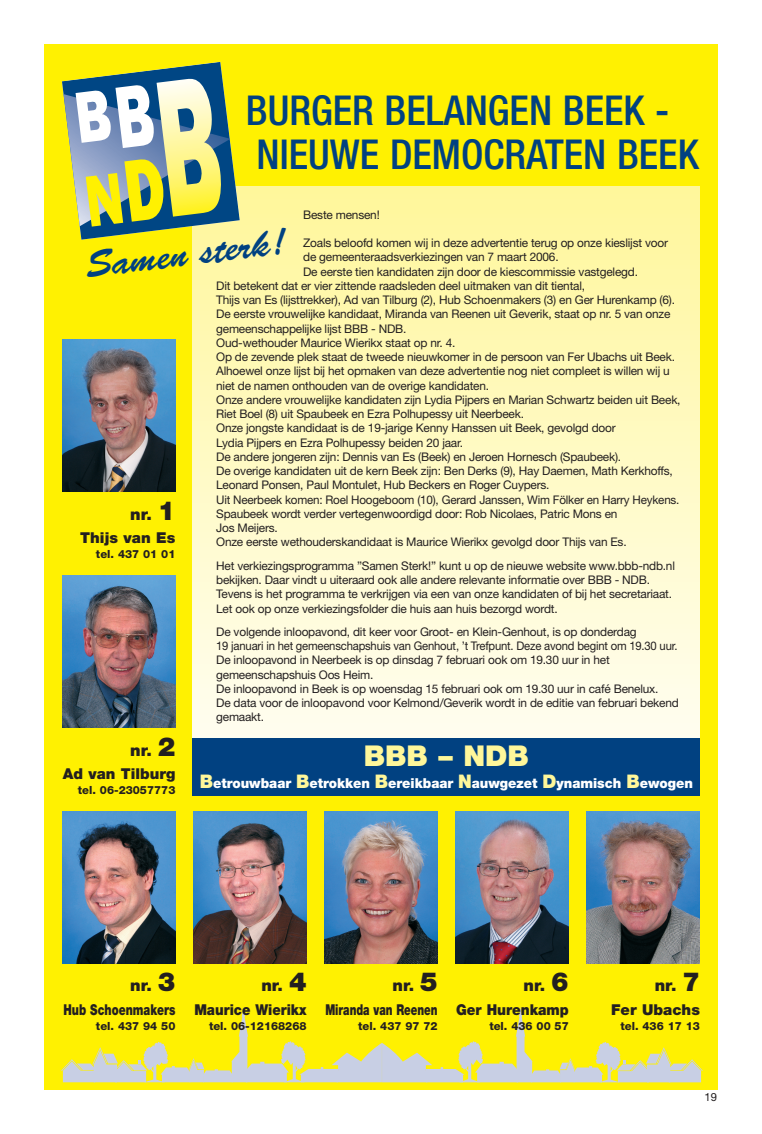
<style>
.page{position:relative;width:762px;height:1134px;background:#fff}
.page>*{position:absolute;margin:0;border:0;box-sizing:border-box;transform-origin:0 0}
.t1{font:500 condensed 41.25px/43.8px "Helvetica Neue";color:#014181}
.t2{font:37.5px "Brush Script";color:#014181}
.t3{font:900 28.75px "Helvetica Neue";color:#fff79a}
.t4{font:900 16.25px "Helvetica Neue";color:#231f20}
.t5{font:900 15px "Helvetica Neue";color:#231f20}
.t6{font:900 15px "Helvetica Neue";color:#231f20;scale:.7 1}
.t7{font:900 15px "Helvetica Neue";color:#231f20;scale:.74 1}
.t8{font:900 15px "Helvetica Neue";color:#231f20;scale:.89 1}
.t9{font:900 15px "Helvetica Neue";color:#231f20;scale:.92 1}
.t10{font:900 13.75px "Helvetica Neue";color:#fff;scale:.96 1}
.t11{font:11.88px/14.2px "Helvetica Neue";letter-spacing:-.015em;color:#231f20}
.t12{font:800 11.25px "Helvetica Neue";color:#231f20}
.t13{font:11.25px "Helvetica Neue";color:#231f20}
.s1{font-size:26.25px}
.s2{font-size:18.75px;color:#fff79a}
</style>
<div class="page">
<div style="left:44px;top:44px;width:674px;height:1046px;background:#fff101"></div>
<svg style="left:61px;top:1007px;width:642px;height:75px"></svg>
<img style="left:62px;top:339px;width:113px;height:153px">
<img style="left:62px;top:575px;width:113px;height:152px">
<img style="left:62px;top:811px;width:113px;height:152px">
<img style="left:193px;top:811px;width:113px;height:152px">
<img style="left:324px;top:811px;width:114px;height:152px">
<img style="left:455px;top:811px;width:114px;height:152px">
<img style="left:586px;top:811px;width:114px;height:152px">
<div style="left:193px;top:186px;width:507px;height:560px;background:linear-gradient(to bottom,#fff79a,#fffdf1)"></div>
<svg style="left:62px;top:62px;width:178px;height:178px"></svg>
<div style="left:193px;top:738px;width:507px;height:58px;background:#014181"></div>
<h1 class="t1" style="left:246px;top:92px;width:454px">BURGER BELANGEN BEEK -<br>NIEUWE DEMOCRATEN BEEK</h1>
<p class="t11" style="left:303px;top:208px;width:78px">Beste mensen!</p>
<p class="t11" style="left:303px;top:237px;width:366px">Zoals beloofd komen wij in deze advertentie terug op onze kieslijst voor</p>
<p class="t11" style="left:303px;top:251px;width:257px">de gemeenteraadsverkiezingen van 7 maart 2006.</p>
<p class="t11" style="left:303px;top:265px;width:336px">De eerste tien kandidaten zijn door de kiescommissie vastgelegd.</p>
<p class="t11" style="left:216px;top:280px;width:370px">Dit betekent dat er vier zittende raadsleden deel uitmaken van dit tiental,</p>
<p class="t11" style="left:216px;top:294px;width:460px">Thijs van Es (lijsttrekker), Ad van Tilburg (2), Hub Schoenmakers (3) en Ger Hurenkamp (6).</p>
<p class="t11" style="left:216px;top:308px;width:456px">De eerste vrouwelijke kandidaat, Miranda van Reenen uit Geverik, staat op nr. 5 van onze</p>
<p class="t11" style="left:216px;top:322px;width:192px">gemeenschappelijke lijst BBB - NDB.</p>
<p class="t11" style="left:216px;top:337px;width:241px">Oud-wethouder Maurice Wierikx staat op nr. 4.</p>
<p class="t11" style="left:216px;top:351px;width:460px">Op de zevende plek staat de tweede nieuwkomer in de persoon van Fer Ubachs uit Beek.</p>
<p class="t11" style="left:216px;top:365px;width:455px">Alhoewel onze lijst bij het opmaken van deze advertentie nog niet compleet is willen wij u</p>
<p class="t11" style="left:216px;top:379px;width:274px">niet de namen onthouden van de overige kandidaten.</p>
<p class="t11" style="left:216px;top:394px;width:466px">Onze andere vrouwelijke kandidaten zijn Lydia Pijpers en Marian Schwartz beiden uit Beek,</p>
<p class="t11" style="left:216px;top:408px;width:309px">Riet Boel (8) uit Spaubeek en Ezra Polhupessy uit Neerbeek.</p>
<p class="t11" style="left:216px;top:422px;width:401px">Onze jongste kandidaat is de 19-jarige Kenny Hanssen uit Beek, gevolgd door</p>
<p class="t11" style="left:216px;top:436px;width:248px">Lydia Pijpers en Ezra Polhupessy beiden 20 jaar.</p>
<p class="t11" style="left:216px;top:451px;width:406px">De andere jongeren zijn: Dennis van Es (Beek) en Jeroen Hornesch (Spaubeek).</p>
<p class="t11" style="left:216px;top:465px;width:458px">De overige kandidaten uit de kern Beek zijn: Ben Derks (9), Hay Daemen, Math Kerkhoffs,</p>
<p class="t11" style="left:216px;top:479px;width:335px">Leonard Ponsen, Paul Montulet, Hub Beckers en Roger Cuypers.</p>
<p class="t11" style="left:216px;top:493px;width:465px">Uit Neerbeek komen: Roel Hoogeboom (10), Gerard Janssen, Wim Fölker en Harry Heykens.</p>
<p class="t11" style="left:216px;top:508px;width:403px">Spaubeek wordt verder vertegenwoordigd door: Rob Nicolaes, Patric Mons en</p>
<p class="t11" style="left:216px;top:522px;width:63px">Jos Meijers.</p>
<p class="t11" style="left:216px;top:536px;width:412px">Onze eerste wethouderskandidaat is Maurice Wierikx gevolgd door Thijs van Es.</p>
<p class="t11" style="left:216px;top:560px;width:460px">Het verkiezingsprogramma ”Samen Sterk!” kunt u op de nieuwe website www.bbb-ndb.nl bekijken. Daar vindt u uiteraard ook alle andere relevante informatie over BBB - NDB.<br>Tevens is het programma te verkrijgen via een van onze kandidaten of bij het secretariaat.<br>Let ook op onze verkiezingsfolder die huis aan huis bezorgd wordt.</p>
<p class="t11" style="left:216px;top:626px;width:464px">De volgende inloopavond, dit keer voor Groot- en Klein-Genhout, is op donderdag<br>19 januari in het gemeenschapshuis van Genhout, ’t Trefpunt. Deze avond begint om 19.30 uur.<br>De inloopavond in Neerbeek is op dinsdag 7 februari ook om 19.30 uur in het gemeenschapshuis Oos Heim.<br>De inloopavond in Beek is op woensdag 15 februari ook om 19.30 uur in café Benelux.<br>De data voor de inloopavond voor Kelmond/Geverik wordt in de editie van februari bekend gemaakt.</p>
<h2 class="t2" style="left:85px;top:255px;width:204px;rotate:-7deg">Samen sterk!</h2>
<h3 class="t4" style="left:130px;top:508px;width:47px">nr. <span class="s1">1</span></h3>
<p class="t5" style="left:80px;top:532px;width:97px">Thijs van Es</p>
<p class="t12" style="left:96px;top:550px;width:81px">tel. 437 01 01</p>
<h3 class="t4" style="left:130px;top:744px;width:47px">nr. <span class="s1">2</span></h3>
<p class="t5" style="left:63px;top:768px;width:114px">Ad van Tilburg</p>
<p class="t12" style="left:78px;top:786px;width:99px">tel. 06-23057773</p>
<h3 class="t3" style="left:364px;top:745px;width:166px">BBB – NDB</h3>
<p class="t10" style="left:200px;top:778px;width:515px"><span class="s2">B</span>etrouwbaar <span class="s2">B</span>etrokken <span class="s2">B</span>ereikbaar <span class="s2">N</span>auwgezet <span class="s2">D</span>ynamisch <span class="s2">B</span>ewogen</p>
<h3 class="t4" style="left:130px;top:980px;width:47px">nr. <span class="s1">3</span></h3>
<p class="t7" style="left:63px;top:1004px;width:153px">Hub Schoenmakers</p>
<p class="t12" style="left:96px;top:1022px;width:81px">tel. 437 94 50</p>
<h3 class="t4" style="left:261px;top:980px;width:47px">nr. <span class="s1">4</span></h3>
<p class="t8" style="left:194px;top:1004px;width:128px">Maurice Wierikx</p>
<p class="t12" style="left:209px;top:1022px;width:99px">tel. 06-12168268</p>
<h3 class="t4" style="left:392px;top:980px;width:47px">nr. <span class="s1">5</span></h3>
<p class="t6" style="left:325px;top:1004px;width:162px">Miranda van Reenen</p>
<p class="t12" style="left:358px;top:1022px;width:81px">tel. 437 97 72</p>
<h3 class="t4" style="left:524px;top:980px;width:47px">nr. <span class="s1">6</span></h3>
<p class="t9" style="left:456px;top:1004px;width:124px">Ger Hurenkamp</p>
<p class="t12" style="left:489px;top:1022px;width:81px">tel. 436 00 57</p>
<h3 class="t4" style="left:655px;top:980px;width:47px">nr. <span class="s1">7</span></h3>
<p class="t5" style="left:611px;top:1004px;width:90px">Fer Ubachs</p>
<p class="t12" style="left:620px;top:1022px;width:81px">tel. 436 17 13</p>
<p class="t13" style="left:704px;top:1093px;width:14px">19</p>
</div>
